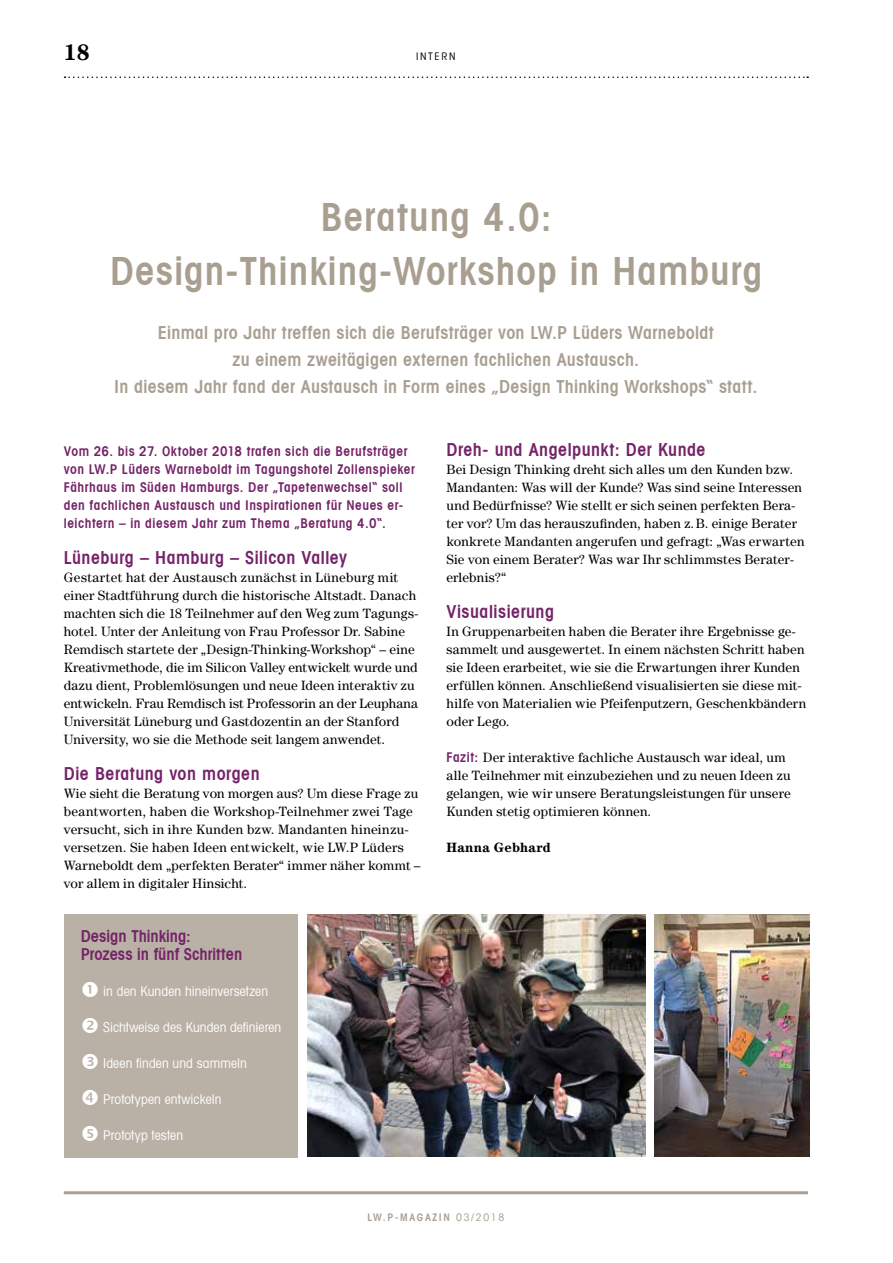
<style>
.page{position:relative;width:893px;height:1263px;background:#fff}
.page>*{position:absolute;margin:0;border:0;box-sizing:border-box;transform-origin:0 0}
.t1{font:600 condensed 39px/54px "Avant Garde";letter-spacing:.03em;color:#a99f91;text-align:center}
.t2{font:700 22.5px "Century";color:#000}
.t3{font:600 condensed 18px/27px "Avant Garde";letter-spacing:.015em;color:#a99f91;text-align:center}
.t4{font:600 condensed 18px "Avant Garde";letter-spacing:.025em;color:#742368}
.t5{font:600 condensed 16.5px/18px "Avant Garde";color:#742368}
.t6{font:13.5px/18px "Century";letter-spacing:.015em;color:#000}
.t7{font:600 condensed 13.5px/18px "Avant Garde";letter-spacing:.04em;color:#742368}
.t8{font:condensed 13.5px "Avant Garde";letter-spacing:.01em;color:#fff}
.t9{font:700 13.5px "Century";letter-spacing:.02em;color:#000}
.t10{font:600 condensed 10.5px "Avant Garde";letter-spacing:.16em;color:#a99f91}
.t11{font:condensed 10.5px "Avant Garde";letter-spacing:.16em;color:#000}
.s1{font-family:"Avant Garde";font-weight:600;font-stretch:condensed;color:#742368}
.s2{font-weight:400}
</style>
<div class="page">
<hr style="left:64px;top:1191px;width:744px;height:3px;background:#a99f91">
<svg style="left:65px;top:76px;width:743px;height:2px"></svg>
<img style="left:654px;top:915px;width:155px;height:242px">
<img style="left:307px;top:915px;width:338px;height:242px">
<div style="left:64px;top:915px;width:234px;height:243px;background:#b9b1a5"></div>
<h2 class="t2" style="left:64px;top:38px;width:28px">18</h2>
<p class="t11" style="left:416px;top:49px;width:41px">INTERN</p>
<h1 class="t1" style="left:110px;top:189px;width:654px">Beratung 4.0:<br>Design-Thinking-Workshop in Hamburg</h1>
<h3 class="t3" style="left:114px;top:318px;width:645px">Einmal pro Jahr treffen sich die Berufsträger von LW.P Lüders Warneboldt<br>zu einem zweitägigen externen fachlichen Austausch.<br>In diesem Jahr fand der Austausch in Form eines „Design Thinking Workshops“ statt.</h3>
<p class="t7" style="left:64px;top:442px;width:353px">Vom 26. bis 27. Oktober 2018 trafen sich die Berufsträger von LW.P Lüders Warneboldt im Tagungshotel Zollenspieker Fährhaus im Süden Hamburgs. Der „Tapetenwechsel“ soll den fachlichen Austausch und Inspirationen für Neues er&shy;leichtern – in diesem Jahr zum Thema „Beratung 4.0“.</p>
<h3 class="t4" style="left:64px;top:546px;width:285px">Lüneburg – Hamburg – Silicon Valley</h3>
<p class="t6" style="left:64px;top:568px;width:356px">Gestartet hat der Austausch zunächst in Lüneburg mit einer Stadtführung durch die historische Altstadt. Danach machten sich die 18 Teilnehmer auf den Weg zum Tagungs&shy;hotel. Unter der Anleitung von Frau Professor Dr. Sabine Remdisch startete der „Design-Thinking-Workshop“ – eine Kreativmethode, die im Silicon Valley entwickelt wurde und dazu dient, Problemlösungen und neue Ideen interaktiv zu entwickeln. Frau Remdisch ist Professorin an der Leuphana Universität Lüneburg und Gastdozentin an der Stanford University, wo sie die Methode seit langem anwendet.</p>
<h3 class="t4" style="left:64px;top:762px;width:197px">Die Beratung von morgen</h3>
<p class="t6" style="left:64px;top:784px;width:358px">Wie sieht die Beratung von morgen aus? Um diese Frage zu beantworten, haben die Workshop-Teilnehmer zwei Tage versucht, sich in ihre Kunden bzw. Mandanten hineinzu&shy;versetzen. Sie haben Ideen entwickelt, wie LW.P Lüders Warneboldt dem „perfekten Berater“ immer näher kommt – vor allem in digitaler Hinsicht.</p>
<p class="t5" style="left:81px;top:926px;width:163px">Design Thinking:<br>Prozess in fünf Schritten</p>
<p class="t8" style="left:103px;top:982px;width:166px">in den Kunden hineinversetzen</p>
<p class="t8" style="left:103px;top:1018px;width:180px">Sichtweise des Kunden definieren</p>
<p class="t8" style="left:103px;top:1054px;width:145px">Ideen finden und sammeln</p>
<p class="t8" style="left:103px;top:1090px;width:120px">Prototypen entwickeln</p>
<p class="t8" style="left:103px;top:1126px;width:81px">Prototyp testen</p>
<h3 class="t4" style="left:446px;top:438px;width:261px">Dreh- und Angelpunkt: Der Kunde</h3>
<p class="t6" style="left:446px;top:460px;width:360px">Bei Design Thinking dreht sich alles um den Kunden bzw.<br>Mandanten: Was will der Kunde? Was sind seine Interessen und Bedürfnisse? Wie stellt er sich seinen perfekten Bera&shy;ter vor? Um das herauszufinden, haben z.B. einige Berater konkrete Mandanten angerufen und gefragt: „Was erwarten Sie von einem Berater? Was war Ihr schlimmstes Berater&shy;erlebnis?“</p>
<h3 class="t4" style="left:446px;top:600px;width:109px">Visualisierung</h3>
<p class="t6" style="left:446px;top:622px;width:361px">In Gruppenarbeiten haben die Berater ihre Ergebnisse ge&shy;sammelt und ausgewertet. In einem nächsten Schritt haben sie Ideen erarbeitet, wie sie die Erwartungen ihrer Kunden erfüllen können. Anschließend visualisierten sie diese mit&shy;hilfe von Materialien wie Pfeifenputzern, Geschenkbändern oder Lego.</p>
<p class="t6" style="left:446px;top:748px;width:346px"><span class="s1">Fazit:</span> Der interaktive fachliche Austausch war ideal, um alle Teilnehmer mit einzubeziehen und zu neuen Ideen zu gelangen, wie wir unsere Beratungsleistungen für unsere Kunden stetig optimieren können.</p>
<p class="t9" style="left:446px;top:839px;width:106px">Hanna Gebhard</p>
<p class="t10" style="left:367px;top:1210px;width:138px">LW.P-MAGAZIN <span class="s2">03/2018</span></p>
</div>
